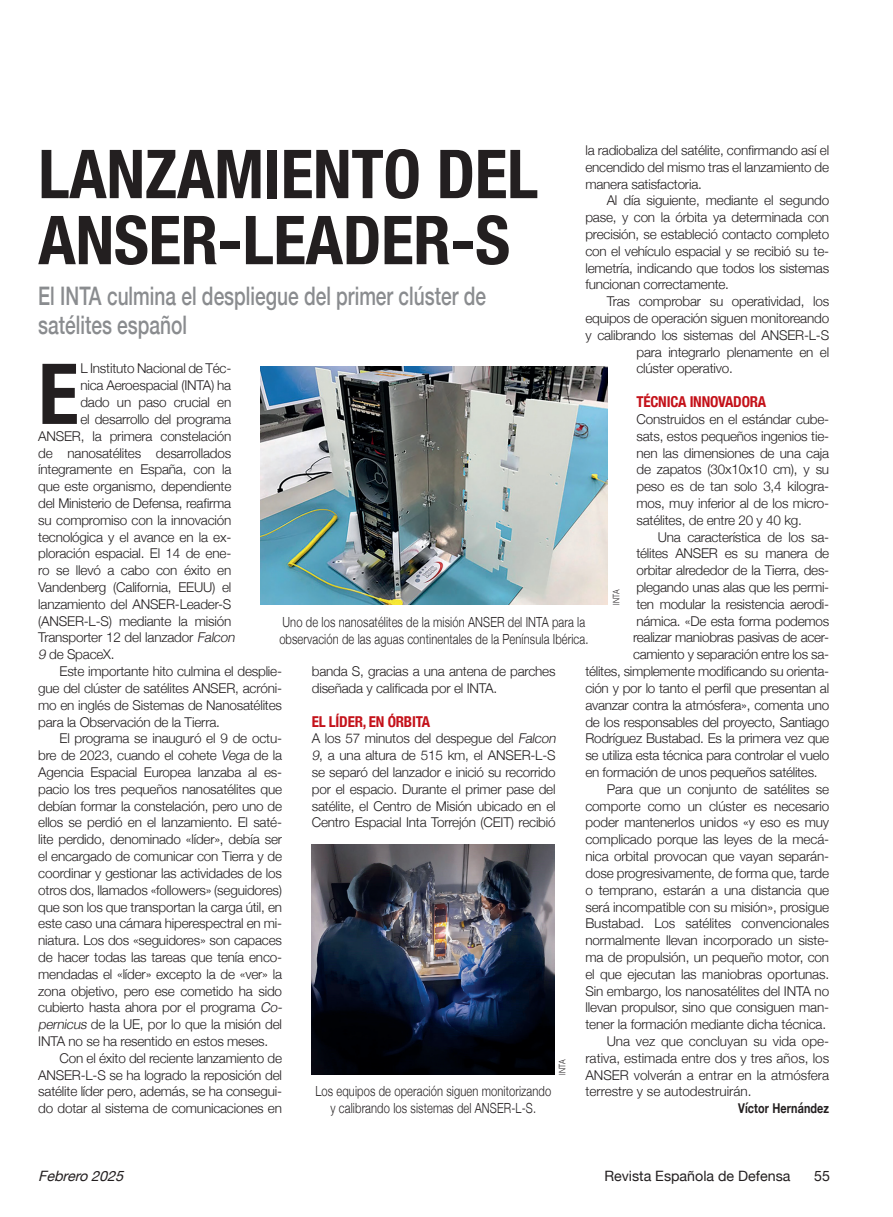
<style>
.page{position:relative;width:893px;height:1217px;background:#fff}
.page>*{position:absolute;margin:0;border:0;box-sizing:border-box;transform-origin:0 0}
.CAPITULAR{font:700 condensed 84.15px "Helvetica Neue";color:#231f20}
.TÍTULO{font:700 condensed 67.5px/66px "Helvetica Neue";letter-spacing:-.005em;color:#231f20}
.ENTRADILLA{font:500 25.5px/28.5px "Helvetica Neue";color:#8a8c8f;scale:.75 1}
.LADILLO{font:700 condensed 15px "Helvetica Neue";letter-spacing:-.015em;color:#c4121a}
.t1{font:14.25px "Helvetica Neue";color:#231f20}
.t2{font:italic 14.25px "Helvetica Neue";color:#231f20}
.PIEDEFOTO{font:300 13.95px/16.5px "Helvetica Neue";letter-spacing:.01em;color:#231f20;scale:.8 1}
.TEXTO{font:300 13.5px/16.8px "Helvetica Neue";letter-spacing:-.015em;color:#231f20;text-align:justify}
.CAPITULAR-2{font:300 13.5px "Helvetica Neue";letter-spacing:-.015em;color:#231f20}
.FIRMA{font:700 13.5px "Helvetica Neue";letter-spacing:.01em;color:#231f20;scale:.8 1}
.CRÉDITOFOTO{font:300 9px "Helvetica Neue";letter-spacing:.015em;color:#231f20;scale:.8 1}
.s1{font-style:italic}
</style>
<div class="page">
<img style="left:312px;top:844px;width:243px;height:230px">
<img style="left:260px;top:366px;width:348px;height:238px">
<p class="TEXTO" style="left:585px;top:141px;width:245px">la radiobaliza del satélite, confirmando así el encendido del mismo tras el lanzamiento de manera satisfactoria.</p>
<p class="TEXTO" style="left:585px;top:191px;width:245px;text-indent:21px">Al día siguiente, mediante el segundo pase, y con la órbita ya determinada con precisión, se estableció contacto completo con el vehículo espacial y se recibió su te&shy;lemetría, indicando que todos los sistemas funcionan correctamente.</p>
<p class="TEXTO" style="left:607px;top:292px;width:224px">Tras comprobar su operatividad, los</p>
<p class="TEXTO" style="left:585px;top:309px;width:245px">equipos de operación siguen monitoreando</p>
<p class="TEXTO" style="left:585px;top:325px;width:245px">y calibrando los sistemas del ANSER-L-S</p>
<p class="TEXTO" style="left:636px;top:342px;width:194px">para integrarlo plenamente en el</p>
<p class="TEXTO" style="left:636px;top:359px;width:98px">clúster operativo.</p>
<p class="LADILLO" style="left:636px;top:389px;width:131px">TÉCNICA INNOVADORA</p>
<p class="TEXTO" style="left:636px;top:409px;width:194px">Construidos en el estándar cube&shy;sats, estos pequeños ingenios tie&shy;nen las dimensiones de una caja de zapatos (30x10x10 cm), y su peso es de tan solo 3,4 kilogra&shy;mos, muy inferior al de los micro&shy;satélites, de entre 20 y 40 kg.</p>
<p class="TEXTO" style="left:658px;top:527px;width:173px">Una característica de los sa-</p>
<p class="TEXTO" style="left:636px;top:544px;width:194px">télites ANSER es su manera de</p>
<p class="TEXTO" style="left:636px;top:561px;width:194px">orbitar alrededor de la Tierra, des-</p>
<p class="TEXTO" style="left:636px;top:577px;width:194px">plegando unas alas que les permi-</p>
<p class="TEXTO" style="left:636px;top:594px;width:194px">ten modular la resistencia aerodi-</p>
<p class="TEXTO" style="left:636px;top:611px;width:194px">námica. «De esta forma podemos</p>
<p class="TEXTO" style="left:633px;top:628px;width:198px">realizar maniobras pasivas de acer-</p>
<p class="TEXTO" style="left:633px;top:645px;width:198px">camiento y separación entre los sa-</p>
<p class="TEXTO" style="left:585px;top:661px;width:245px">télites, simplemente modificando su orienta-</p>
<p class="TEXTO" style="left:585px;top:678px;width:245px">ción y por lo tanto el perfil que presentan al</p>
<p class="TEXTO" style="left:585px;top:695px;width:245px">avanzar contra la atmósfera», comenta uno</p>
<p class="TEXTO" style="left:585px;top:712px;width:245px">de los responsables del proyecto, Santiago</p>
<p class="TEXTO" style="left:585px;top:729px;width:245px">Rodríguez Bustabad. Es la primera vez que</p>
<p class="TEXTO" style="left:585px;top:745px;width:245px">se utiliza esta técnica para controlar el vuelo</p>
<p class="TEXTO" style="left:585px;top:762px;width:234px">en formación de unos pequeños satélites.</p>
<p class="TEXTO" style="left:585px;top:779px;width:245px;text-indent:21px">Para que un conjunto de satélites se comporte como un clúster es necesario poder mantenerlos unidos «y eso es muy complicado porque las leyes de la mecá&shy;nica orbital provocan que vayan separán&shy;dose progresivamente, de forma que, tarde o temprano, estarán a una distancia que será incompatible con su misión», prosigue Bustabad. Los satélites convencionales normalmente llevan incorporado un siste&shy;ma de propulsión, un pequeño motor, con el que ejecutan las maniobras oportunas.<br>Sin embargo, los nanosatélites del INTA no llevan propulsor, sino que consiguen man&shy;tener la formación mediante dicha técnica.</p>
<p class="TEXTO" style="left:585px;top:1031px;width:245px;text-indent:21px">Una vez que concluyan su vida ope&shy;rativa, estimada entre dos y tres años, los ANSER volverán a entrar en la atmósfera terrestre y se autodestruirán.</p>
<p class="FIRMA" style="left:738px;top:1097px;width:115px">Víctor Hernández</p>
<p class="TÍTULO" style="left:38px;top:136px;width:501px">LANZAMIENTO DEL<br>ANSER-LEADER-S</p>
<p class="ENTRADILLA" style="left:38px;top:280px;width:599px">El INTA culmina el despliegue del primer clúster de satélites español</p>
<p class="CAPITULAR" style="left:38px;top:324px;width:42px">E</p>
<p class="CAPITULAR-2" style="left:80px;top:357px;width:152px">L Instituto Nacional de Téc-</p>
<p class="CAPITULAR-2" style="left:80px;top:374px;width:152px">nica Aeroespacial (INTA) ha</p>
<p class="CAPITULAR-2" style="left:80px;top:391px;width:152px">dado un paso crucial en</p>
<p class="CAPITULAR-2" style="left:80px;top:408px;width:152px">el desarrollo del programa</p>
<p class="CAPITULAR-2" style="left:38px;top:425px;width:195px">ANSER, la primera constelación</p>
<p class="CAPITULAR-2" style="left:38px;top:441px;width:195px">de nanosatélites desarrollados</p>
<p class="CAPITULAR-2" style="left:38px;top:458px;width:195px">íntegramente en España, con la</p>
<p class="CAPITULAR-2" style="left:38px;top:475px;width:195px">que este organismo, dependiente</p>
<p class="CAPITULAR-2" style="left:38px;top:492px;width:195px">del Ministerio de Defensa, reafirma</p>
<p class="CAPITULAR-2" style="left:38px;top:509px;width:195px">su compromiso con la innovación</p>
<p class="CAPITULAR-2" style="left:38px;top:525px;width:195px">tecnológica y el avance en la ex-</p>
<p class="CAPITULAR-2" style="left:38px;top:542px;width:195px">ploración espacial. El 14 de ene-</p>
<p class="CAPITULAR-2" style="left:38px;top:559px;width:195px">ro se llevó a cabo con éxito en</p>
<p class="CAPITULAR-2" style="left:38px;top:576px;width:195px">Vandenberg (California, EEUU) el</p>
<p class="CAPITULAR-2" style="left:38px;top:593px;width:195px">lanzamiento del ANSER-Leader-S</p>
<p class="CAPITULAR-2" style="left:38px;top:609px;width:195px">(ANSER-L-S) mediante la misión</p>
<p class="CAPITULAR-2" style="left:38px;top:626px;width:201px">Transporter 12 del lanzador <span class="s1">Falcon</span></p>
<p class="CAPITULAR-2" style="left:38px;top:643px;width:78px"><span class="s1">9</span> de SpaceX.</p>
<p class="TEXTO" style="left:38px;top:661px;width:245px;text-indent:21px">Este importante hito culmina el desplie&shy;gue del clúster de satélites ANSER, acróni&shy;mo en inglés de Sistemas de Nanosatélites para la Observación de la Tierra.</p>
<p class="TEXTO" style="left:38px;top:729px;width:248px;text-align:left;text-indent:21px">El programa se inauguró el 9 de octu&shy;bre de 2023, cuando el cohete <span class="s1">Vega</span> de la Agencia Espacial Europea lanzaba al es&shy;pacio los tres pequeños nanosatélites que debían formar la constelación, pero uno de ellos se perdió en el lanzamiento. El saté&shy;lite perdido, denominado «líder», debía ser el encargado de comunicar con Tierra y de coordinar y gestionar las actividades de los otros dos, llamados «followers» (seguidores) que son los que transportan la carga útil, en este caso una cámara hiperespectral en mi&shy;niatura. Los dos «seguidores» son capaces de hacer todas las tareas que tenía enco&shy;mendadas el «líder» excepto la de «ver» la zona objetivo, pero ese cometido ha sido cubierto hasta ahora por el programa <span class="s1">Co&shy;pernicus</span> de la UE, por lo que la misión del INTA no se ha resentido en estos meses.</p>
<p class="TEXTO" style="left:38px;top:1048px;width:245px;text-indent:21px">Con el éxito del reciente lanzamiento de ANSER-L-S se ha logrado la reposición del satélite líder pero, además, se ha consegui&shy;do dotar al sistema de comunicaciones en</p>
<p class="CRÉDITOFOTO" style="left:609px;top:604px;width:20px;rotate:-90deg">INTA</p>
<p class="PIEDEFOTO" style="left:279px;top:613px;width:388px">Uno de los nanosatélites de la misión ANSER del INTA para la observación de las aguas continentales de la Península Ibérica.</p>
<p class="TEXTO" style="left:312px;top:661px;width:245px">banda S, gracias a una antena de parches diseñada y calificada por el INTA.</p>
<p class="LADILLO" style="left:312px;top:708px;width:120px">EL LÍDER, EN ÓRBITA</p>
<p class="TEXTO" style="left:312px;top:729px;width:248px;text-align:left">A los 57 minutos del despegue del <span class="s1">Falcon 9</span>, a una altura de 515 km, el ANSER-L-S se separó del lanzador e inició su recorrido por el espacio. Durante el primer pase del satélite, el Centro de Misión ubicado en el Centro Espacial Inta Torrejón (CEIT) recibió</p>
<p class="CRÉDITOFOTO" style="left:555px;top:1074px;width:20px;rotate:-90deg">INTA</p>
<p class="PIEDEFOTO" style="left:315px;top:1081px;width:296px;text-align:center">Los equipos de operación siguen monitorizando y calibrando los sistemas del ANSER-L-S.</p>
<p class="t2" style="left:38px;top:1165px;width:92px">Febrero2025</p>
<p class="t1" style="left:604px;top:1165px;width:188px">Revista Española de Defensa</p>
<p class="t1" style="left:814px;top:1165px;width:17px">55</p>
</div>
